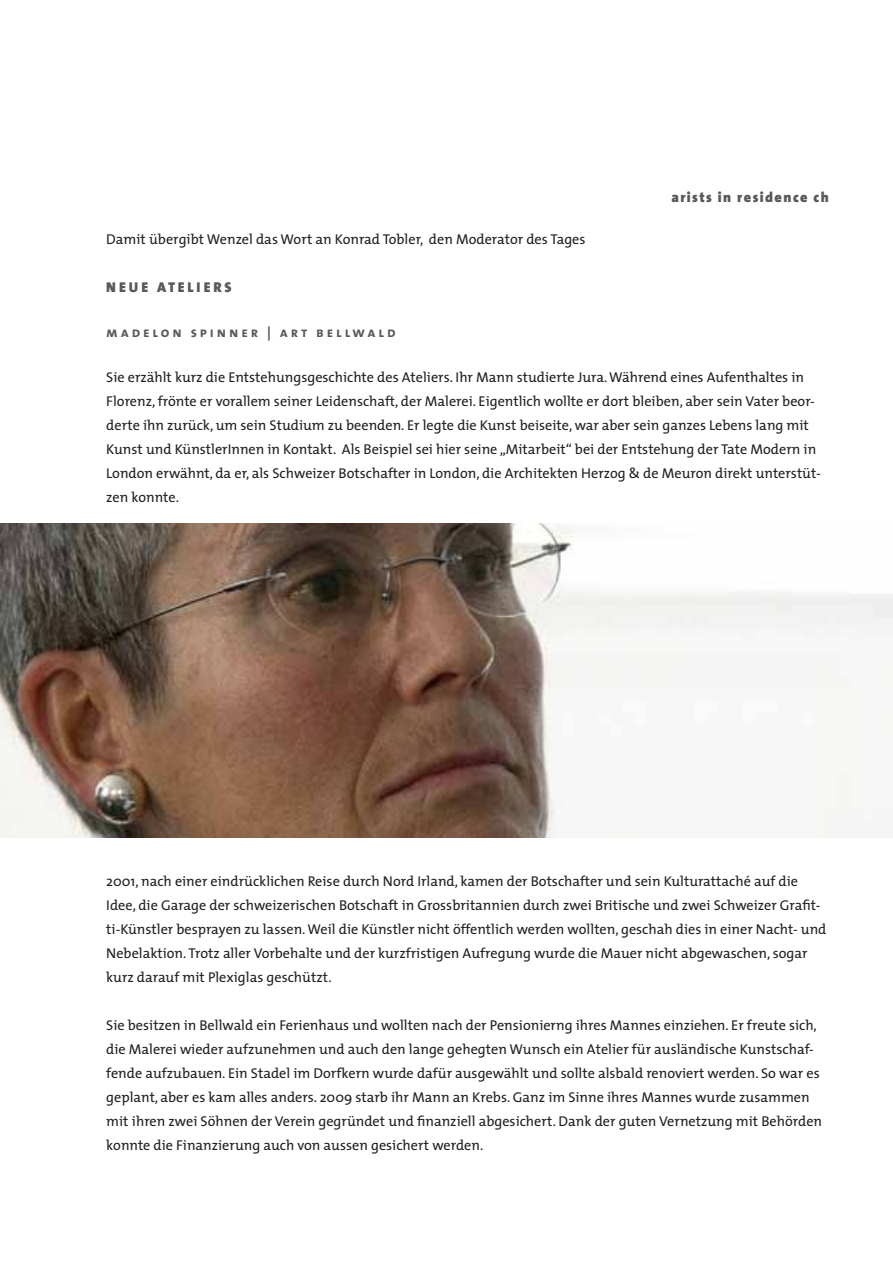
<style>
.page{position:relative;width:893px;height:1263px;background:#fff}
.page>*{position:absolute;margin:0;border:0;box-sizing:border-box;transform-origin:0 0}
.t1{font:14.25px/24px "The Mix";color:#231f20}
.t2{font:14.25px "The Mix Bold Caps";letter-spacing:.2em;color:#58595b}
.t3{font:900 14.25px "The Sans";letter-spacing:.1em;color:#58595b}
.t4{font:14.25px "The Mix Black Caps";letter-spacing:.2em;color:#58595b}
</style>
<div class="page">
<img style="left:0;top:523px;width:893px;height:315px">
<p class="t3" style="left:671px;top:185px;width:159px">arists in residence ch</p>
<p class="t1" style="left:106px;top:227px;width:481px">Damit übergibt Wenzel das Wort an Konrad Tobler, den Moderator des Tages</p>
<p class="t4" style="left:106px;top:275px;width:12px">NEUE</p>
<p class="t4" style="left:157px;top:275px;width:76px">ATELIERS</p>
<p class="t2" style="left:106px;top:321px;width:291px">madelon spinner | art bellwald</p>
<p class="t1" style="left:106px;top:365px;width:716px">Sie erzählt kurz die Entstehungsgeschichte des Ateliers. Ihr Mann studierte Jura. Während eines Aufenthaltes in Florenz, frönte er vorallem seiner Leidenschaft, der Malerei. Eigentlich wollte er dort bleiben, aber sein Vater beor&shy;derte ihn zurück, um sein Studium zu beenden. Er legte die Kunst beiseite, war aber sein ganzes Lebens lang mit Kunst und KünstlerInnen in Kontakt. Als Beispiel sei hier seine „Mitarbeit“ bei der Entstehung der Tate Modern in London erwähnt, da er, als Schweizer Botschafter in London, die Architekten Herzog &amp; de Meuron direkt unterstüt&shy;zen konnte.</p>
<p class="t1" style="left:106px;top:869px;width:722px">2001, nach einer eindrücklichen Reise durch Nord Irland, kamen der Botschafter und sein Kulturattaché auf die Idee, die Garage der schweizerischen Botschaft in Grossbritannien durch zwei Britische und zwei Schweizer Grafit&shy;ti-Künstler besprayen zu lassen. Weil die Künstler nicht öffentlich werden wollten, geschah dies in einer Nacht- und Nebelaktion. Trotz aller Vorbehalte und der kurzfristigen Aufregung wurde die Mauer nicht abgewaschen, sogar kurz darauf mit Plexiglas geschützt.</p>
<p class="t1" style="left:106px;top:1013px;width:717px">Sie besitzen in Bellwald ein Ferienhaus und wollten nach der Pensionierng ihres Mannes einziehen. Er freute sich, die Malerei wieder aufzunehmen und auch den lange gehegten Wunsch ein Atelier für ausländische Kunstschaf&shy;fende aufzubauen. Ein Stadel im Dorfkern wurde dafür ausgewählt und sollte alsbald renoviert werden. So war es geplant, aber es kam alles anders. 2009 starb ihr Mann an Krebs. Ganz im Sinne ihres Mannes wurde zusammen mit ihren zwei Söhnen der Verein gegründet und finanziell abgesichert. Dank der guten Vernetzung mit Behörden konnte die Finanzierung auch von aussen gesichert werden.</p>
</div>
